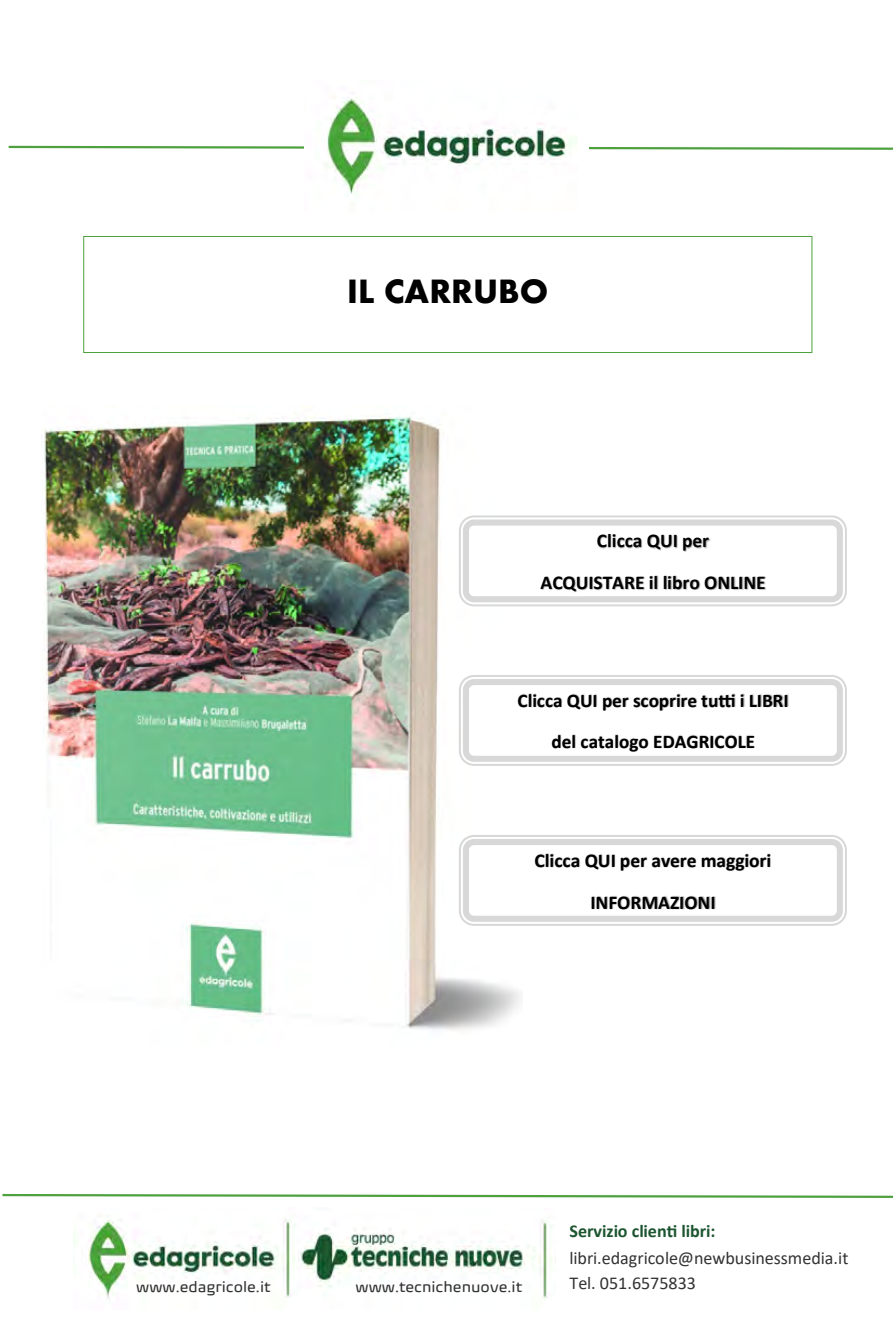
<style>
.page{position:relative;width:893px;height:1340px;background:#fff}
.page>*{position:absolute;margin:0;border:0;box-sizing:border-box;transform-origin:0 0}
.t1{font:700 34.88px "Aharoni";color:#000}
.t2{font:700 19.57px "Calibri";color:#000}
.t3{font:700 19.35px "Calibri";color:#000}
.t4{font:700 19.12px "Calibri";color:#000}
.t5{font:18px "Calibri";color:#333}
.t6{font:700 18px "Calibri";color:#1c552f}
.t7{font:14.62px "Biome";color:#333}
</style>
<div class="page">
<img style="left:43px;top:413px;width:479px;height:618px">
<svg style="left:459px;top:515px;width:388px;height:91px"></svg>
<img style="left:583px;top:521px;width:117px;height:42px">
<img style="left:700px;top:521px;width:39px;height:42px">
<img style="left:527px;top:563px;width:252px;height:44px">
<svg style="left:459px;top:675px;width:388px;height:91px"></svg>
<img style="left:504px;top:681px;width:271px;height:44px">
<img style="left:775px;top:681px;width:39px;height:44px">
<img style="left:538px;top:722px;width:230px;height:44px">
<svg style="left:459px;top:835px;width:388px;height:91px"></svg>
<img style="left:521px;top:840px;width:237px;height:45px">
<img style="left:758px;top:840px;width:39px;height:45px">
<img style="left:577px;top:882px;width:152px;height:44px">
<svg style="left:8px;top:145px;width:885px;height:5px"></svg>
<img style="left:305px;top:93px;width:283px;height:101px">
<img style="left:74px;top:1216px;width:459px;height:82px">
<svg style="left:2px;top:1194px;width:891px;height:4px"></svg>
<img style="left:533px;top:1219px;width:19px;height:80px">
<div style="left:83px;top:236px;width:729px;height:117px;border:1px solid #4ea13e"></div>
<h2 class="t1" style="left:347px;top:277px;width:203px">IL CARRUBO</h2>
<p class="t3" style="left:597px;top:532px;width:114px">Clicca QUI per</p>
<p class="t2" style="left:540px;top:574px;width:227px">ACQUISTARE il libro ONLINE</p>
<p class="t4" style="left:517px;top:692px;width:272px">Clicca QUI per scoprire tutti i LIBRI</p>
<p class="t4" style="left:551px;top:733px;width:205px">del catalogo EDAGRICOLE</p>
<p class="t3" style="left:534px;top:852px;width:238px">Clicca QUI per avere maggiori</p>
<p class="t3" style="left:590px;top:894px;width:126px">INFORMAZIONI</p>
<p class="t6" style="left:569px;top:1223px;width:148px">Servizio clienti libri:</p>
<p class="t5" style="left:569px;top:1250px;width:280px">libri.edagricole@newbusinessmedia.it</p>
<p class="t7" style="left:136px;top:1277px;width:136px">www.edagricole.it</p>
<p class="t7" style="left:355px;top:1277px;width:168px">www.tecnichenuove.it</p>
<p class="t5" style="left:569px;top:1275px;width:128px">Tel. 051.6575833</p>
</div>
